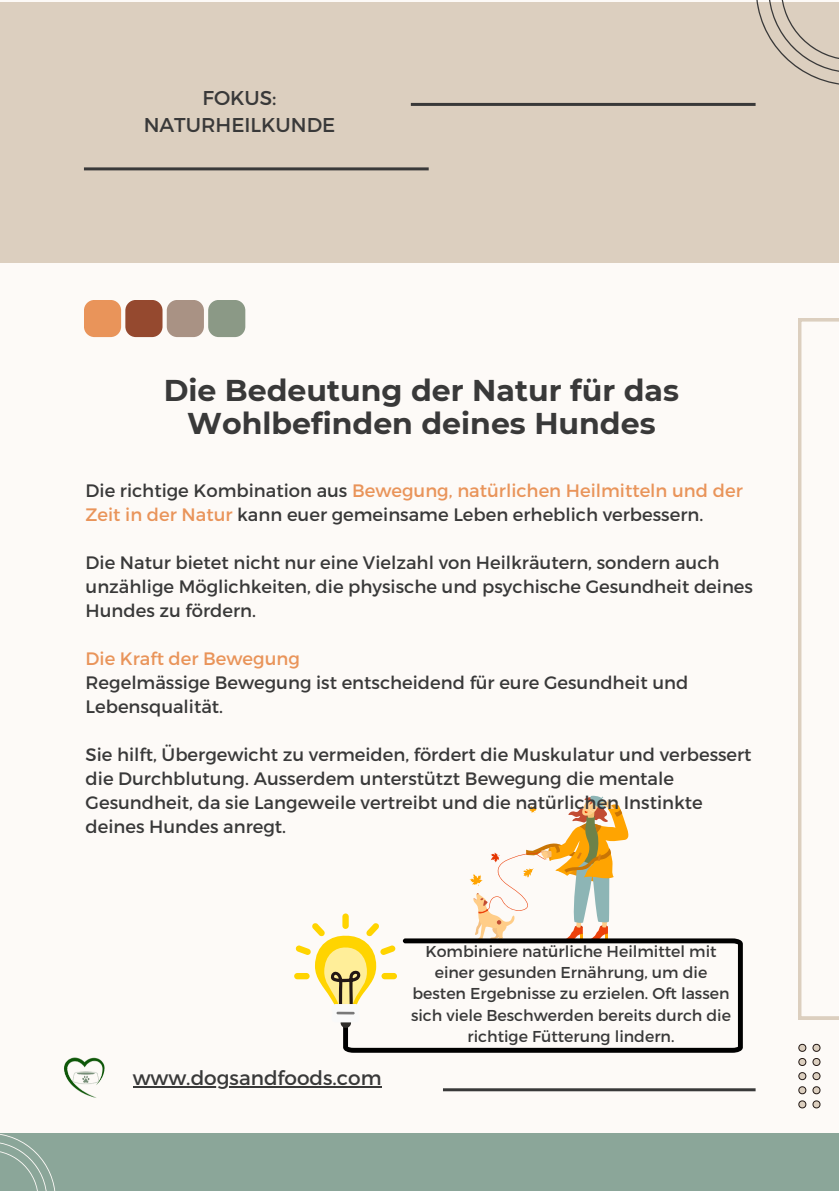
<style>
.page{position:relative;width:839px;height:1191px;background:#fff}
.page>*{position:absolute;margin:0;border:0;box-sizing:border-box;transform-origin:0 0}
.t1{font:700 30px/33px "Montserrat";color:#393939;text-align:center}
.t2{font:20px/27px "Montserrat";color:#393939;text-align:center}
.t3{font:18px/24px "Montserrat";color:#393939}
.t4{font:15.8px/21px "Montserrat";color:#393939;text-align:center}
.s1{color:#e9945a}
</style>
<div class="page">
<div style="left:0;top:0;width:838px;height:1191px;background:#fdfaf7"></div>
<div style="left:0;top:2px;width:838px;height:261px;background:#dccfbf"></div>
<hr style="left:411px;top:103px;width:344px;height:3px;background:#393939">
<hr style="left:84px;top:167px;width:344px;height:3px;background:#393939">
<div style="left:0;top:1133px;width:838px;height:58px;background:#8ba699"></div>
<hr style="left:443px;top:1088px;width:312px;height:3px;background:#393939">
<svg style="left:798px;top:319px;width:40px;height:700px"></svg>
<div style="left:84px;top:300px;width:37px;height:37px;background:#e9945a;border-radius:10px"></div>
<div style="left:125px;top:300px;width:37px;height:37px;background:#95492f;border-radius:10px"></div>
<div style="left:167px;top:300px;width:37px;height:37px;background:#a99284;border-radius:10px"></div>
<div style="left:208px;top:300px;width:37px;height:37px;background:#8b9986;border-radius:10px"></div>
<svg style="left:812px;top:1044px;width:8px;height:8px"></svg>
<svg style="left:812px;top:1058px;width:8px;height:8px"></svg>
<svg style="left:812px;top:1072px;width:8px;height:8px"></svg>
<svg style="left:812px;top:1086px;width:8px;height:8px"></svg>
<svg style="left:812px;top:1101px;width:8px;height:7px"></svg>
<svg style="left:798px;top:1044px;width:8px;height:8px"></svg>
<svg style="left:798px;top:1058px;width:8px;height:8px"></svg>
<svg style="left:798px;top:1072px;width:8px;height:8px"></svg>
<svg style="left:798px;top:1086px;width:8px;height:8px"></svg>
<svg style="left:798px;top:1101px;width:8px;height:7px"></svg>
<svg style="left:0;top:1134px;width:55px;height:57px"></svg>
<svg style="left:756px;top:0;width:82px;height:85px"></svg>
<img style="left:64px;top:1057px;width:41px;height:41px">
<svg style="left:469px;top:796px;width:159px;height:142px"></svg>
<svg style="left:343px;top:938px;width:399px;height:115px"></svg>
<svg style="left:294px;top:913px;width:103px;height:115px"></svg>
<hr style="left:133px;top:1087px;width:248px;height:1px;background:#393939">
<p class="t2" style="left:144px;top:83px;width:193px">FOKUS:<br>NATURHEILKUNDE</p>
<h3 class="t1" style="left:164px;top:374px;width:517px">Die Bedeutung der Natur für das<br>Wohlbefinden deines Hundes</h3>
<h1 class="t3" style="left:86px;top:477px;width:658px">Die richtige Kombination aus <span class="s1">Bewegung, natürlichen Heilmitteln und der<br>Zeit in der Natur</span> kann euer gemeinsame Leben erheblich verbessern.</h1>
<h3 class="t3" style="left:86px;top:549px;width:669px">Die Natur bietet nicht nur eine Vielzahl von Heilkräutern, sondern auch unzählige Möglichkeiten, die physische und psychische Gesundheit deines<br>Hundes zu fördern.</h3>
<h3 class="t3" style="left:86px;top:645px;width:604px"><span class="s1">Die Kraft der Bewegung<br></span>Regelmässige Bewegung ist entscheidend für eure Gesundheit und<br>Lebensqualität.</h3>
<h3 class="t3" style="left:86px;top:741px;width:667px">Sie hilft, Übergewicht zu vermeiden, fördert die Muskulatur und verbessert die Durchblutung. Ausserdem unterstützt Bewegung die mentale Gesundheit, da sie Langeweile vertreibt und die natürlichen Instinkte deines Hundes anregt.</h3>
<p class="t2" style="left:133px;top:1064px;width:250px">www.dogsandfoods.com</p>
<h2 class="t4" style="left:411px;top:941px;width:321px">Kombiniere natürliche Heilmittel mit einer gesunden Ernährung, um die besten Ergebnisse zu erzielen. Oft lassen sich viele Beschwerden bereits durch die richtige Fütterung lindern.</h2>
</div>
